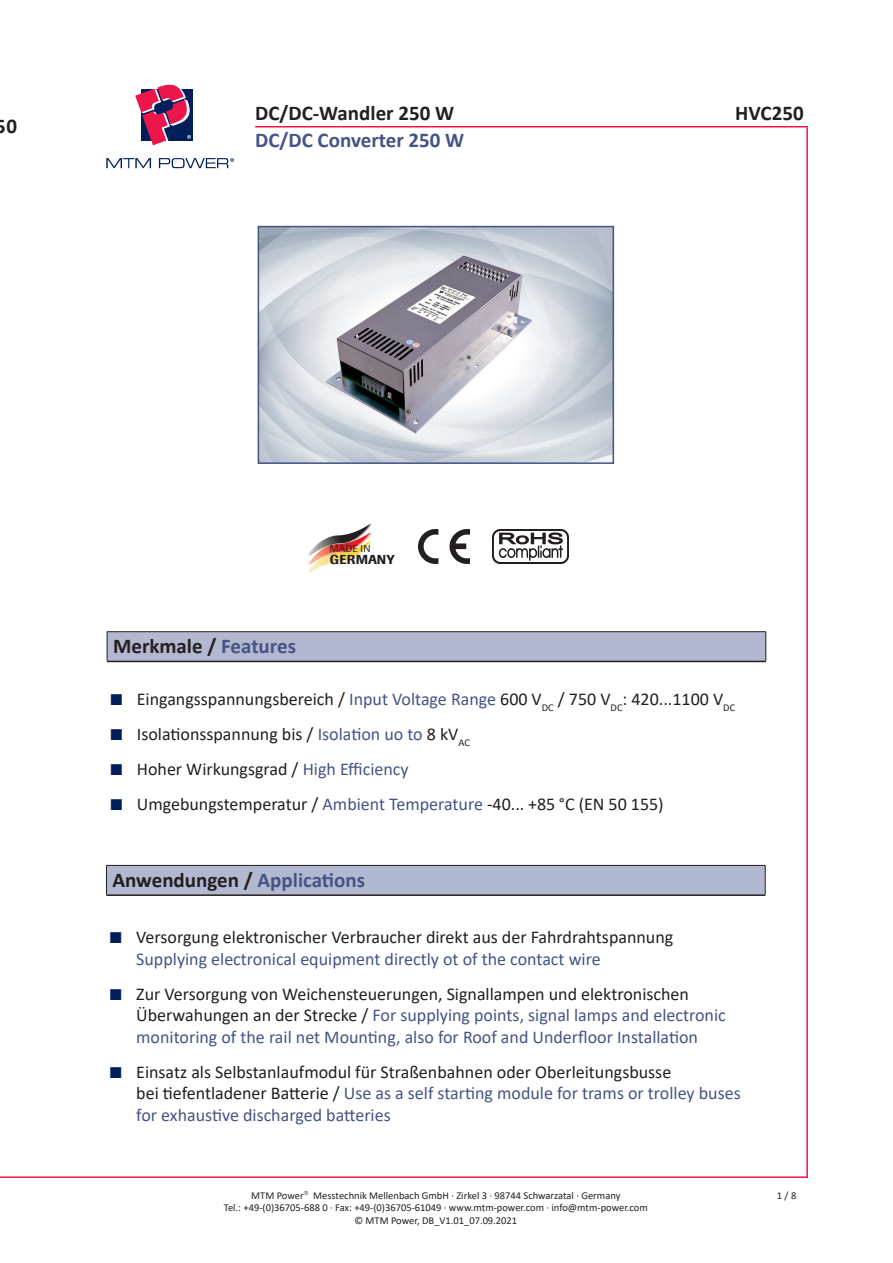
<style>
.page{position:relative;width:893px;height:1263px;background:#fff}
.page>*{position:absolute;margin:0;border:0;box-sizing:border-box;transform-origin:0 0}
.t1{font:700 21px "Calibri";color:#231f20}
.t2{font:700 21px "Calibri";color:#455485}
.Aufzählung{font:18px/21.6px "Calibri";color:#231f20}
.Aufzählung-2{font:18px/21.6px "Calibri";color:#455485}
.t3{font:500 12.9px "Supersonic BSK";letter-spacing:.015em;color:#231f20}
.t4{font:10.5px/12.6px "Calibri";color:#231f20;text-align:center}
.t5{font:10.05px "Supersonic BSK";letter-spacing:.02em;color:#231f20}
.s1{color:#455485}
.s2{color:#231f20}
</style>
<div class="page">
<hr style="left:806px;top:127px;width:2px;height:1051px;background:#ed164b">
<hr style="left:0;top:1176px;width:808px;height:2px;background:#ed164b">
<hr style="left:255px;top:126px;width:553px;height:1px;background:#ed164b">
<svg style="left:106px;top:158px;width:45px;height:10px"></svg>
<svg style="left:135px;top:85px;width:58px;height:61px"></svg>
<svg style="left:159px;top:158px;width:75px;height:10px"></svg>
<img style="left:261px;top:229px;width:350px;height:232px">
<div style="left:258px;top:226px;width:356px;height:238px;border:2px solid #455485"></div>
<img style="left:418px;top:530px;width:52px;height:34px">
<img style="left:492px;top:530px;width:76px;height:33px">
<div style="left:106px;top:865px;width:659px;height:30px;background:#b3b8d1"></div>
<hr style="left:106px;top:894px;width:659px;height:2px;background:#231f20">
<hr style="left:106px;top:865px;width:659px;height:1px;background:#231f20">
<svg style="left:106px;top:865px;width:1px;height:29px"></svg>
<svg style="left:765px;top:865px;width:1px;height:29px"></svg>
<div style="left:107px;top:632px;width:659px;height:29px;background:#b3b8d1"></div>
<svg style="left:765px;top:632px;width:1px;height:29px"></svg>
<hr style="left:107px;top:661px;width:659px;height:1px;background:#231f20">
<hr style="left:107px;top:631px;width:659px;height:1px;background:#231f20">
<svg style="left:107px;top:632px;width:1px;height:29px"></svg>
<svg style="left:309px;top:524px;width:63px;height:48px"></svg>
<p class="t1" style="left:-4px;top:111px;width:23px">50</p>
<p class="t1" style="left:255px;top:98px;width:201px">DC/DC-Wandler 250 W</p>
<p class="t1" style="left:735px;top:98px;width:70px">HVC250</p>
<p class="t2" style="left:255px;top:125px;width:211px">DC/DC Converter 250 W</p>
<p class="t5" style="left:330px;top:543px;width:42px">MADE IN</p>
<p class="t3" style="left:330px;top:551px;width:66px">GERMANY</p>
<p class="t1" style="left:113px;top:632px;width:184px">Merkmale / <span class="s1">Features</span></p>
<p class="Aufzählung" style="left:137px;top:688px;width:600px">Eingangsspannungsbereich / <span class="s1">Input Voltage Range</span> 600 V<sub>DC</sub> / 750 V<sub>DC</sub>: 420...1100 V<sub>DC</sub></p>
<p class="Aufzählung" style="left:137px;top:723px;width:335px">Isolationsspannung bis / <span class="s1">Isolation uo to</span> 8 kV<sub>AC</sub></p>
<p class="Aufzählung" style="left:137px;top:758px;width:273px">Hoher Wirkungsgrad / <span class="s1">High Efficiency</span></p>
<p class="Aufzählung" style="left:137px;top:792px;width:528px">Umgebungstemperatur / <span class="s1">Ambient Temperature</span> -40... +85 °C (EN 50 155)</p>
<p class="t1" style="left:112px;top:865px;width:254px">Anwendungen / <span class="s1">Applications</span></p>
<p class="Aufzählung" style="left:136px;top:926px;width:539px">Versorgung elektronischer Verbraucher direkt aus der Fahrdrahtspannung<br><span class="s1">Supplying electronical equipment directly ot of the contact wire</span></p>
<p class="Aufzählung-2" style="left:136px;top:982px;width:591px"><span class="s2">Zur Versorgung von Weichensteuerungen, Signallampen und elektronischen<br>Überwahungen an der Strecke /</span> For supplying points, signal lamps and electronic monitoring of the rail net Mounting, also for Roof and Underfloor Installation</p>
<p class="Aufzählung" style="left:136px;top:1060px;width:606px">Einsatz als Selbstanlaufmodul für Straßenbahnen oder Oberleitungsbusse<br>bei tiefentladener Batterie / <span class="s1">Use as a self starting module for trams or trolley buses for exhaustive discharged batteries</span></p>
<p class="t4" style="left:224px;top:1188px;width:426px">MTM Power➔ Messtechnik Mellenbach GmbH · Zirkel 3 · 98744 Schwarzatal · Germany<br>Tel.: +49-(0)36705-688 0 · Fax: +49-(0)36705-61049 · www.mtm-power.com · info@mtm-power.com © MTM Power, DB_V1.01_07.09.2021</p>
<p class="t4" style="left:777px;top:1188px;width:21px">1 / 8</p>
</div>
